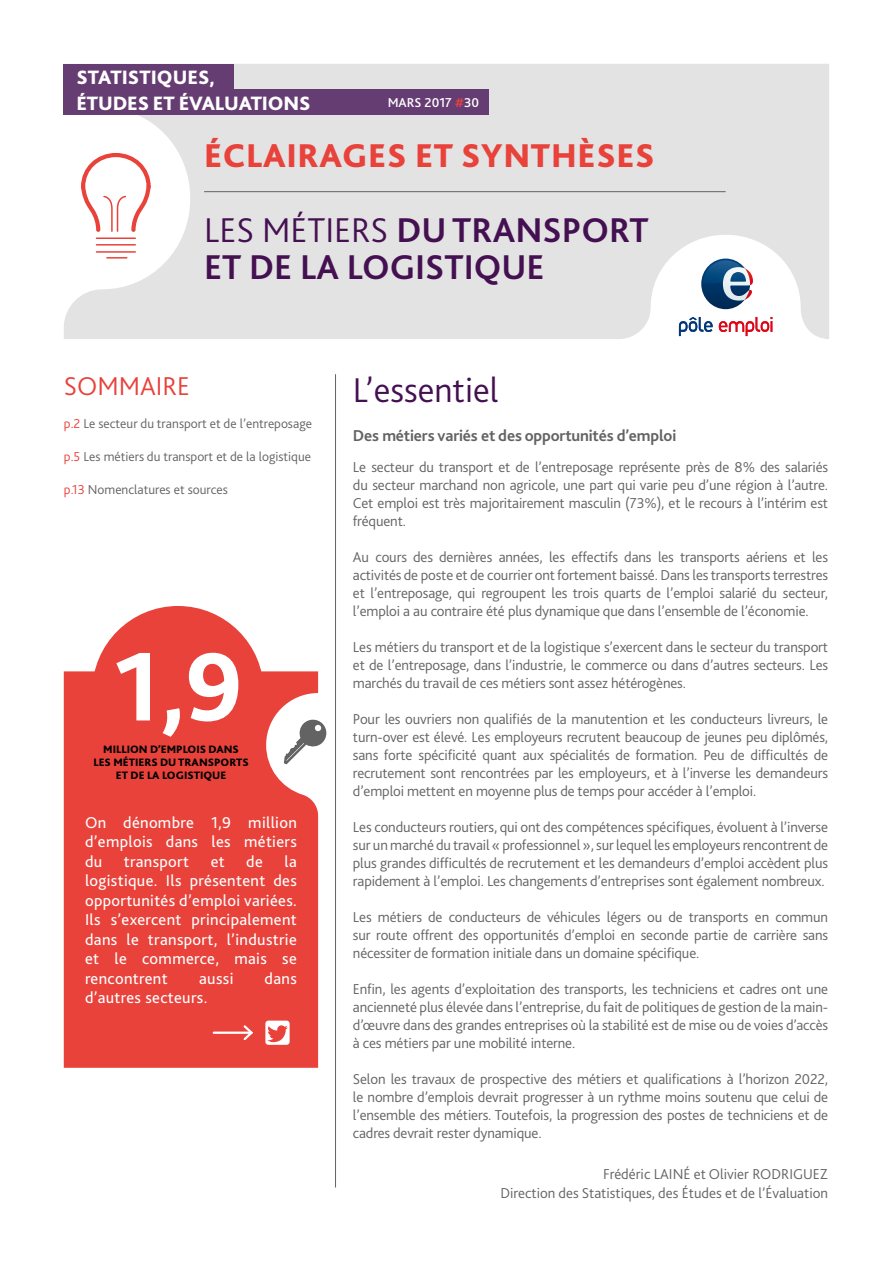
<style>
.page{position:relative;width:893px;height:1263px;background:#fff}
.page>*{position:absolute;margin:0;border:0;box-sizing:border-box;transform-origin:0 0}
.t1{font:800 101.7px "Bliss 2";color:#fff}
.t2{font:700 36px/37.5px "Bliss 2";color:#441051}
.t3{font:300 36px "Bliss 2";color:#441051}
.t4{font:800 34.5px "Bliss 2";letter-spacing:.02em;color:#e8423b}
.t5{font:300 27px "Bliss 2";color:#e8423b}
.t6{font:800 20.25px/25.5px "Bliss 2";letter-spacing:-.01em;color:#fff}
.t7{font:16.5px/19.5px "Bliss 2";letter-spacing:.02em;color:#fff;text-align:justify}
.t8{font:700 16.5px "Bliss 2";letter-spacing:-.01em;color:#646363}
.t9{font:300 15px/18px "Bliss 2";letter-spacing:-.01em;color:#646363;text-align:justify}
.t10{font:300 13.5px "Bliss 2";color:#646363}
.t11{font:500 13.5px "Bliss 2";color:#fff}
.t12{font:800 11.25px/12.8px "Bliss 2";color:#000;text-align:center}
.s1{color:#e8423b}
.s2{font-weight:300}
</style>
<div class="page">
<svg style="left:64px;top:64px;width:765px;height:275px;background:#e6e6e6"></svg>
<svg style="left:701px;top:259px;width:52px;height:50px"></svg>
<svg style="left:679px;top:317px;width:34px;height:19px"></svg>
<svg style="left:719px;top:317px;width:53px;height:19px"></svg>
<div style="left:64px;top:64px;width:170px;height:26px;background:#663d72"></div>
<div style="left:64px;top:89px;width:425px;height:26px;background:#663d72"></div>
<hr style="left:204px;top:191px;width:522px;height:1px;background:#646363">
<hr style="left:335px;top:374px;width:1px;height:813px;background:#646363">
<svg style="left:81px;top:153px;width:70px;height:80px"></svg>
<hr style="left:96px;top:237px;width:39px;height:2px;background:#e8423b">
<hr style="left:96px;top:244px;width:39px;height:2px;background:#e8423b">
<hr style="left:96px;top:251px;width:39px;height:2px;background:#e8423b">
<hr style="left:107px;top:257px;width:20px;height:2px;background:#e8423b">
<div style="left:92px;top:606px;width:172px;height:171px;background:#e8423b;border-radius:50%"></div>
<svg style="left:318px;top:720px;width:9px;height:26px"></svg>
<div style="left:64px;top:671px;width:254px;height:397px;background:#e8423b"></div>
<svg style="left:265px;top:1020px;width:25px;height:25px"></svg>
<hr style="left:214px;top:1031px;width:37px;height:3px;background:#fff">
<svg style="left:242px;top:1023px;width:13px;height:19px"></svg>
<h3 class="t6" style="left:77px;top:65px;width:235px">STATISTIQUES,<br>ÉTUDES ET ÉVALUATIONS</h3>
<p class="t11" style="left:388px;top:94px;width:93px">MARS 2017 <span class="s1">#</span>30</p>
<h3 class="t4" style="left:204px;top:134px;width:452px">ÉCLAIRAGES ET SYNTHÈSES</h3>
<h2 class="t2" style="left:204px;top:211px;width:446px"><span class="s2">LES MÉTIERS</span> DU TRANSPORT<br>ET DE LA LOGISTIQUE</h2>
<h3 class="t5" style="left:64px;top:369px;width:127px">SOMMAIRE</h3>
<p class="t10" style="left:64px;top:415px;width:250px"><span class="s1">p.2</span> Le secteur du transport et de l’entreposage</p>
<p class="t10" style="left:64px;top:448px;width:249px"><span class="s1">p.5</span> Les métiers du transport et de la logistique</p>
<p class="t10" style="left:64px;top:481px;width:165px"><span class="s1">p.13</span> Nomenclatures et sources</p>
<h1 class="t1" style="left:114px;top:623px;width:131px">1,9</h1>
<p class="t12" style="left:93px;top:743px;width:157px">MILLION D’EMPLOIS DANS<br>LES MÉTIERS DU TRANSPORTS<br>ET DE LA LOGISTIQUE</p>
<p class="t7" style="left:85px;top:812px;width:213px">On dénombre 1,9 million d’emplois dans les métiers du</p>
<p class="t7" style="left:85px;top:852px;width:213px;text-indent:199px">la logistique. Ils présentent des opportunités d’emploi variées.<br>Ils s’exercent principalement dans le transport, l’industrie et le commerce, mais se rencontrent</p>
<p class="t7" style="left:124px;top:852px;width:67px">transport</p>
<p class="t7" style="left:211px;top:852px;width:16px">et</p>
<p class="t7" style="left:246px;top:852px;width:18px">de</p>
<p class="t7" style="left:199px;top:969px;width:36px">aussi</p>
<p class="t7" style="left:265px;top:969px;width:34px">dans</p>
<p class="t7" style="left:85px;top:988px;width:124px">d’autres secteurs.</p>
<h2 class="t3" style="left:353px;top:367px;width:147px">L’essentiel</h2>
<p class="t8" style="left:353px;top:425px;width:325px">Des métiers variés et des opportunités d’emploi</p>
<p class="t9" style="left:353px;top:458px;width:477px">Le secteur du transport et de l’entreposage représente près de 8% des salariés du secteur marchand non agricole, une part qui varie peu d’une région à l’autre.<br>Cet emploi est très majoritairement masculin (73%), et le recours à l’intérim est fréquent.</p>
<p class="t9" style="left:353px;top:548px;width:477px">Au cours des dernières années, les effectifs dans les transports aériens et les activités de poste et de courrier ont fortement baissé. Dans les transports terrestres et l’entreposage, qui regroupent les trois quarts de l’emploi salarié du secteur, l’emploi a au contraire été plus dynamique que dans l’ensemble de l’économie.</p>
<p class="t9" style="left:353px;top:638px;width:477px">Les métiers du transport et de la logistique s’exercent dans le secteur du transport et de l’entreposage, dans l’industrie, le commerce ou dans d’autres secteurs. Les marchés du travail de ces métiers sont assez hétérogènes.</p>
<p class="t9" style="left:353px;top:710px;width:477px">Pour les ouvriers non qualifiés de la manutention et les conducteurs livreurs, le turn-over est élevé. Les employeurs recrutent beaucoup de jeunes peu diplômés, sans forte spécificité quant aux spécialités de formation. Peu de difficultés de recrutement sont rencontrées par les employeurs, et à l’inverse les demandeurs d’emploi mettent en moyenne plus de temps pour accéder à l’emploi.</p>
<p class="t9" style="left:353px;top:818px;width:477px">Les conducteurs routiers, qui ont des compétences spécifiques, évoluent à l’inverse sur un marché du travail « professionnel », sur lequel les employeurs rencontrent de plus grandes difficultés de recrutement et les demandeurs d’emploi accèdent plus rapidement à l’emploi. Les changements d’entreprises sont également nombreux.</p>
<p class="t9" style="left:353px;top:908px;width:477px">Les métiers de conducteurs de véhicules légers ou de transports en commun sur route offrent des opportunités d’emploi en seconde partie de carrière sans nécessiter de formation initiale dans un domaine spécifique.</p>
<p class="t9" style="left:353px;top:980px;width:477px">Enfin, les agents d’exploitation des transports, les techniciens et cadres ont une ancienneté plus élevée dans l’entreprise, du fait de politiques de gestion de la main&shy;d’œuvre dans des grandes entreprises où la stabilité est de mise ou de voies d’accès à ces métiers par une mobilité interne.</p>
<p class="t9" style="left:353px;top:1070px;width:477px">Selon les travaux de prospective des métiers et qualifications à l’horizon 2022, le nombre d’emplois devrait progresser à un rythme moins soutenu que celui de l’ensemble des métiers. Toutefois, la progression des postes de techniciens et de cadres devrait rester dynamique.</p>
<p class="t9" style="left:500px;top:1164px;width:329px;line-height:19.5px;text-align:right">Frédéric LAINÉ et Olivier RODRIGUEZ<br>Direction des Statistiques, des Études et de l’Évaluation</p>
</div>
